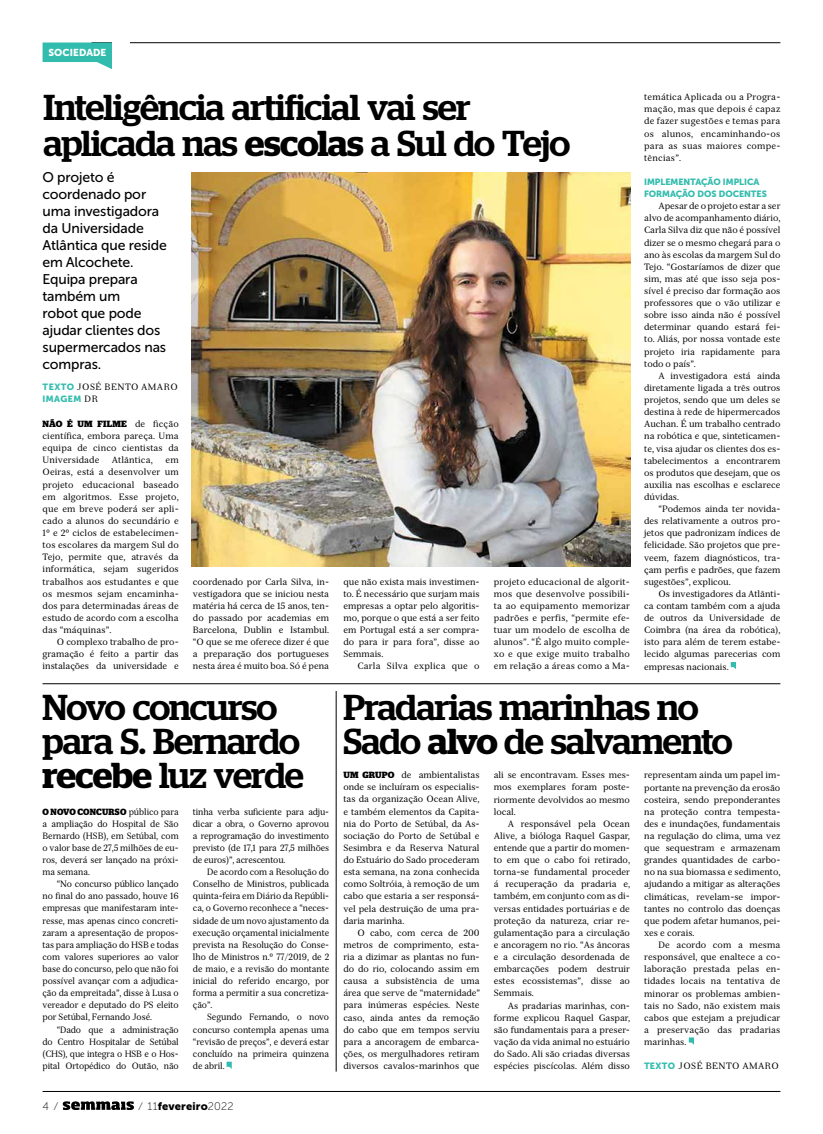
<style>
.page{position:relative;width:823px;height:1134px;background:#fff}
.page>*{position:absolute;margin:0;border:0;box-sizing:border-box;transform-origin:0 0}
.t1{font:500 36px/34px "Stag";letter-spacing:-.025em;color:#000}
.t2{font:14px/17px "Museo Sans Cyrl 500";letter-spacing:-.01em;color:#000}
.t3{font:11px "Museo Sans Cyrl 900";letter-spacing:.015em;color:#000}
.t4{font:11px "Museo Sans Cyrl 100";color:#000}
.t5{font:10px "Museo Sans Cyrl 900";letter-spacing:.01em;color:#fff}
.t6{font:9px/12.1px "Serif 12 Beta";letter-spacing:-.005em;color:#000;text-align:justify}
.t7{font:9px/12.1px "Serif 12 Beta";letter-spacing:-.005em;color:#000;text-align:justify;scale:.96 1}
.t8{font:9px/12.1px "Museo Sans Cyrl 900";letter-spacing:-.005em;color:#32bcad}
.t9{font:9px "Serif 12 Beta";letter-spacing:.05em;color:#000}
.t10{font:700 9px "Stag";letter-spacing:.03em;color:#000;scale:.96 1}
.t11{font:9px "Serif 12 Beta";letter-spacing:.02em;color:#000}
.t12{font:700 9px "Stag";letter-spacing:.03em;color:#000}
.s1{font-weight:600}
.s2{font-family:"Museo Sans Cyrl 900";color:#32bcad}
.s3{font-family:"Serif 12 Beta";color:#000}
.s4{font-family:"Serif 12 Beta";font-weight:400}
.s5{font-family:"Stag";font-weight:700}
.s6{font-family:"Museo Sans Cyrl 100"}
</style>
<div class="page">
<svg style="left:63px;top:1101px;width:71px;height:9px"></svg>
<hr style="left:43px;top:1091px;width:737px;height:1px;background:#000">
<hr style="left:91px;top:43px;width:689px;height:1px;background:#000">
<svg style="left:43px;top:43px;width:69px;height:26px"></svg>
<div style="left:112px;top:42px;width:17px;height:27px;background:#fff"></div>
<svg style="left:730px;top:662px;width:5px;height:7px"></svg>
<img style="left:191px;top:172px;width:438px;height:395px">
<hr style="left:43px;top:683px;width:737px;height:1px;background:#000">
<svg style="left:226px;top:1062px;width:6px;height:7px"></svg>
<svg style="left:688px;top:1037px;width:5px;height:7px"></svg>
<hr style="left:336px;top:691px;width:1px;height:380px;background:#000">
<p class="t5" style="left:48px;top:47px;width:59px">SOCIEDADE</p>
<h1 class="t1" style="left:43px;top:88px;width:528px;line-height:36px">Inteligência artificial vai ser aplicada nas <span class="s1">escolas</span> a Sul do Tejo</h1>
<h2 class="t2" style="left:43px;top:169px;width:126px">O projeto é coordenado por uma investigadora da Universidade<br>Atlântica que reside em Alcochete.<br>Equipa prepara também um<br>robot que pode ajudar clientes dos supermercados nas compras.</h2>
<p class="t9" style="left:43px;top:381px;width:137px"><span class="s2">TEXTO</span> JOSÉ BENTO AMARO</p>
<p class="t8" style="left:43px;top:392px;width:57px">IMAGEM <span class="s3">DR</span></p>
<p class="t12" style="left:43px;top:419px;width:137px">NÃO É UM FILME <span class="s4">de ficção</span></p>
<p class="t6" style="left:43px;top:430px;width:138px">científica, embora pareça. Uma equipa de cinco cientistas da Universidade</p>
<p class="t6" style="left:112px;top:454px;width:42px">Atlântica,</p>
<p class="t6" style="left:43px;top:454px;width:138px;text-indent:123px">em Oeiras, está a desenvolver um projeto educacional baseado em algoritmos. Esse projeto, que em breve poderá ser apli&shy;cado a alunos do secundário e 1º e 2º ciclos de estabelecimen&shy;tos escolares da margem Sul do Tejo, permite que, através da informática, sejam sugeridos trabalhos aos estudantes e que os mesmos sejam encaminha&shy;dos para determinadas áreas de estudo de acordo com a escolha das “máquinas”.</p>
<p class="t6" style="left:43px;top:636px;width:138px;text-indent:14px">O complexo trabalho de pro&shy;gramação é feito a partir das instalações da universidade e</p>
<p class="t6" style="left:193px;top:575px;width:138px">coordenado por Carla Silva, in&shy;vestigadora que se iniciou nesta matéria há cerca de 15 anos, ten&shy;do passado por academias em Barcelona, Dublin e Istambul. “O que se me oferece dizer é que a preparação dos portugueses nesta área é muito boa. Só é pena</p>
<p class="t6" style="left:343px;top:575px;width:138px">que não exista mais investimen&shy;to. É necessário que surjam mais empresas a optar pelo algoritis&shy;mo, porque o que está a ser feito em Portugal está a ser compra&shy;do para ir para fora”, disse ao Semmais.</p>
<p class="t11" style="left:357px;top:661px;width:123px">Carla Silva explica que o</p>
<p class="t6" style="left:493px;top:575px;width:138px">projeto educacional de algorit&shy;mos que desenvolve possibili&shy;ta ao equipamento memorizar padrões e perfis, “permite efe&shy;tuar um modelo de escolha de alunos”. “É algo muito comple&shy;xo e que exige muito trabalho em relação a áreas como a Ma-</p>
<p class="t6" style="left:643px;top:91px;width:138px">temática Aplicada ou a Progra&shy;mação, mas que depois é capaz de fazer sugestões e temas para os alunos, encaminhando-os para as suas maiores compe&shy;tências”.</p>
<p class="t8" style="left:643px;top:176px;width:124px">IMPLEMENTAÇÃO IMPLICA<br>FORMAÇÃO DOS DOCENTES</p>
<p class="t6" style="left:643px;top:200px;width:138px;text-indent:14px">Apesar de o projeto estar a ser alvo de acompanhamento diário, Carla Silva diz que não é possível dizer se o mesmo chegará para o ano às escolas da margem Sul do Tejo. “Gostaríamos de dizer que sim, mas até que isso seja pos&shy;sível é preciso dar formação aos professores que o vão utilizar e sobre isso ainda não é possível determinar quando estará fei&shy;to. Aliás, por nossa vontade este projeto iria rapidamente para todo o país”.</p>
<p class="t6" style="left:643px;top:370px;width:138px;text-indent:14px">A investigadora está ainda diretamente ligada a três outros projetos, sendo que um deles se destina à rede de hipermercados Auchan. É um trabalho centrado na robótica e que, sinteticamen&shy;te, visa ajudar os clientes dos es&shy;tabelecimentos a encontrarem os produtos que desejam, que os auxilia nas escolhas e esclarece dúvidas.</p>
<p class="t6" style="left:643px;top:503px;width:138px;text-indent:14px">“Podemos ainda ter novida&shy;des relativamente a outros pro&shy;jetos que padronizam índices de felicidade. São projetos que pre&shy;veem, fazem diagnósticos, tra&shy;çam perfis e padrões, que fazem sugestões”, explicou.</p>
<p class="t6" style="left:643px;top:588px;width:138px;text-indent:14px">Os investigadores da Atlânti&shy;ca contam também com a ajuda de outros da Universidade de Coimbra (na área da robótica), isto para além de terem estabe&shy;lecido algumas parecerias com empresas nacionais.</p>
<h1 class="t1" style="left:43px;top:690px;width:263px">Novo concurso para S. Bernardo <span class="s1">recebe</span> luz verde</h1>
<h1 class="t1" style="left:343px;top:690px;width:390px">Pradarias marinhas no<br>Sado <span class="s1">alvo</span> de salvamento</h1>
<p class="t6" style="left:343px;top:769px;width:138px"><span class="s5">UM GRUPO</span> de ambientalistas onde se incluíram os especialis&shy;tas da organização Ocean Alive, e também elementos da Capita&shy;nia do Porto de Setúbal, da As&shy;sociação do Porto de Setúbal e Sesimbra e da Reserva Natural do Estuário do Sado procederam esta semana, na zona conhecida como Soltróia, à remoção de um cabo que estaria a ser responsá&shy;vel pela destruição de uma pra&shy;daria marinha.</p>
<p class="t6" style="left:343px;top:926px;width:138px;text-indent:14px">O cabo, com cerca de 200 metros de comprimento, esta&shy;ria a dizimar as plantas no fun&shy;do do rio, colocando assim em causa a subsistência de uma área que serve de “maternidade” para inúmeras espécies. Neste caso, ainda antes da remoção do cabo que em tempos serviu para a ancoragem de embarca&shy;ções, os mergulhadores retiram diversos cavalos-marinhos que</p>
<p class="t6" style="left:493px;top:769px;width:138px">ali se encontravam. Esses mes&shy;mos exemplares foram poste&shy;riormente devolvidos ao mesmo local.</p>
<p class="t6" style="left:493px;top:818px;width:138px;text-indent:14px">A responsável pela Ocean Alive, a bióloga Raquel Gaspar, entende que a partir do momen&shy;to em que o cabo foi retirado, torna-se fundamental proceder á recuperação da pradaria e, também, em conjunto com as di&shy;versas entidades portuárias e de proteção da natureza, criar re&shy;gulamentação para a circulação e ancoragem no rio. “As âncoras e a circulação desordenada de embarcações podem destruir estes ecossistemas”, disse ao Semmais.</p>
<p class="t6" style="left:493px;top:999px;width:138px;text-indent:14px">As pradarias marinhas, con&shy;forme explicou Raquel Gaspar, são fundamentais para a preser&shy;vação da vida animal no estuário do Sado. Ali são criadas diversas espécies piscícolas. Além disso</p>
<p class="t6" style="left:643px;top:769px;width:138px">representam ainda um papel im&shy;portante na prevenção da erosão costeira, sendo preponderantes na proteção contra tempesta&shy;des e inundações, fundamentais na regulação do clima, uma vez que sequestram e armazenam grandes quantidades de carbo&shy;no na sua biomassa e sedimento, ajudando a mitigar as alterações climáticas, revelam-se impor&shy;tantes no controlo das doenças que podem afetar humanos, pei&shy;xes e corais.</p>
<p class="t6" style="left:643px;top:939px;width:138px;text-indent:14px">De acordo com a mesma responsável, que enaltece a co&shy;laboração prestada pelas en&shy;tidades locais na tentativa de minorar os problemas ambien&shy;tais no Sado, não existem mais cabos que estejam a prejudicar a preservação das pradarias marinhas.</p>
<p class="t9" style="left:643px;top:1060px;width:136px"><span class="s2">TEXTO</span> JOSÉ BENTO AMARO</p>
<p class="t10" style="left:43px;top:806px;width:143px">O NOVO CONCURSO <span class="s4">público para</span></p>
<p class="t7" style="left:43px;top:817px;width:143px">a ampliação do Hospital de São Bernardo (HSB), em Setúbal, com o valor base de 27,5 milhões de eu&shy;ros, deverá ser lançado na próxi&shy;ma semana.</p>
<p class="t7" style="left:43px;top:878px;width:143px;text-indent:14px">“No concurso público lançado no final do ano passado, houve 16 empresas que manifestaram inte&shy;resse, mas apenas cinco concreti&shy;zaram a apresentação de propos&shy;tas para ampliação do HSB e todas com valores superiores ao valor base do concurso, pelo que não foi possível avançar com a adjudica&shy;ção da empreitada”, disse à Lusa o vereador e deputado do PS eleito por Setúbal, Fernando José.</p>
<p class="t7" style="left:43px;top:1023px;width:143px;text-indent:14px">“Dado que a administração do Centro Hospitalar de Setúbal (CHS), que integra o HSB e o Hos&shy;pital Ortopédico do Outão, não</p>
<p class="t7" style="left:193px;top:805px;width:143px">tinha verba suficiente para adju&shy;dicar a obra, o Governo aprovou a reprogramação do investimento previsto (de 17,1 para 27,5 milhões de euros)”, acrescentou.</p>
<p class="t7" style="left:193px;top:866px;width:143px;text-indent:14px">De acordo com a Resolução do Conselho de Ministros, publicada quinta-feira em Diário da Repúbli&shy;ca, o Governo reconhece a “neces&shy;sidade de um novo ajustamento da execução orçamental inicialmente prevista na Resolução do Conse&shy;lho de Ministros n.º 77/2019, de 2 de maio, e a revisão do montante inicial do referido encargo, por forma a permitir a sua concretiza&shy;ção”.</p>
<p class="t7" style="left:193px;top:1011px;width:143px;text-indent:14px">Segundo Fernando, o novo concurso contempla apenas uma “revisão de preços”, e deverá estar concluído na primeira quinzena de abril.</p>
<p class="t4" style="left:43px;top:1100px;width:16px">4 ⁄</p>
<p class="t3" style="left:140px;top:1100px;width:95px"><span class="s6">⁄ 11</span>fevereiro<span class="s6">2022</span></p>
</div>
